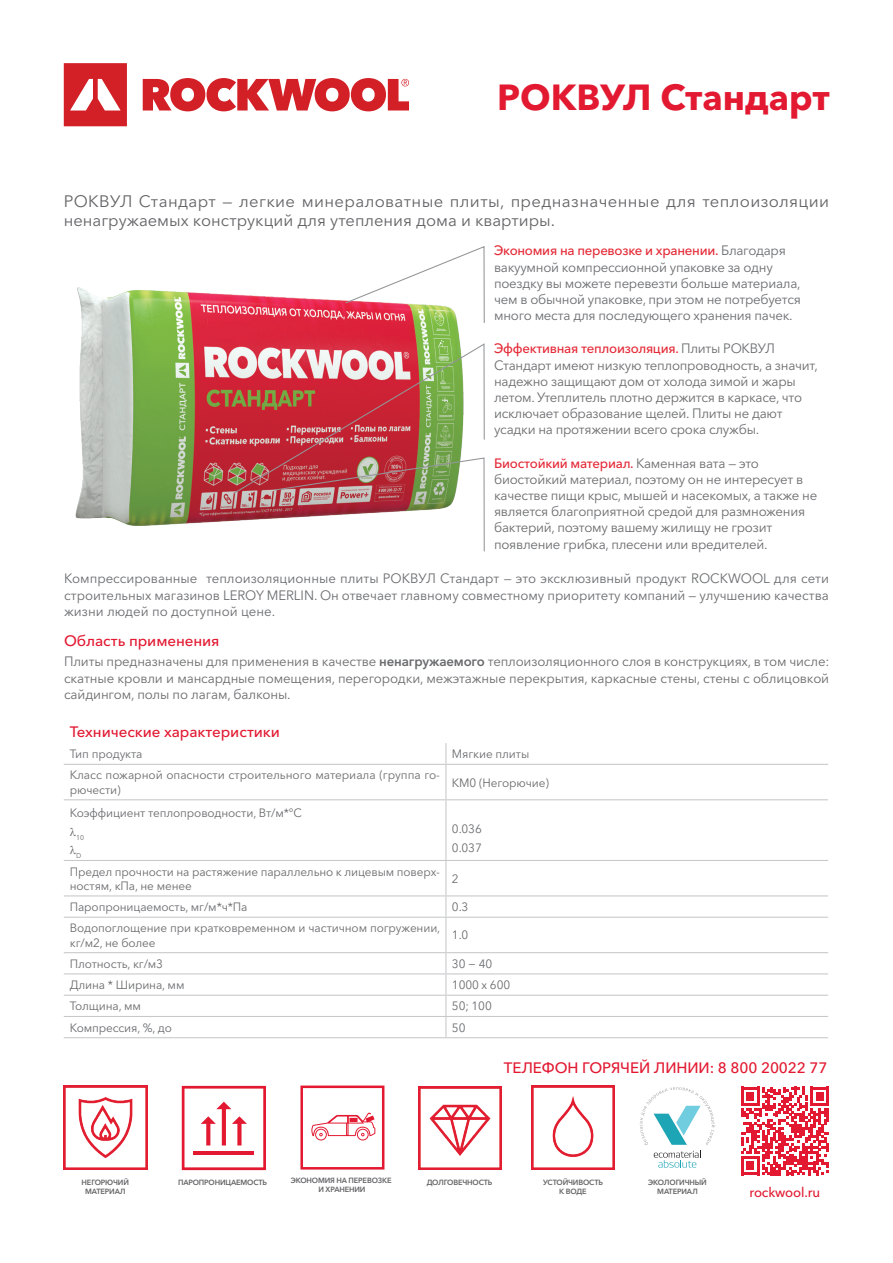
<style>
.page{position:relative;width:893px;height:1263px;background:#fff}
.page>*{position:absolute;margin:0;border:0;box-sizing:border-box;transform-origin:0 0}
.t1{font:700 36px "Avenir Next Cyr";color:#e21931}
.t2{font:16.5px/19.8px "Avenir Next Cyr";letter-spacing:.02em;color:#636366}
.t3{font:500 15px "Avenir Next Cyr";letter-spacing:-.005em;color:#e21931}
.t4{font:13.5px/16.2px "Avenir Next Cyr";letter-spacing:-.02em;color:#6a6b6e}
.t5{font:500 13.5px "Avenir Next Cyr";letter-spacing:-.01em;color:#e21931}
.t6{font:12px/14.4px "Avenir Next Cyr";letter-spacing:-.01em;color:#6a6b6e}
.t7{font:600 7.5px/9px "Avenir Next Cyr";letter-spacing:-.02em;color:#636366;text-align:center}
.t8{font:7.05px "Avenir Next Cyr";color:#6a6b6e}
.s1{font-weight:500;color:#e42a37}
.s2{font-weight:600}
</style>
<div class="page">
<svg style="left:64px;top:63px;width:63px;height:63px"></svg>
<svg style="left:143px;top:78px;width:266px;height:33px"></svg>
<svg style="left:741px;top:1087px;width:88px;height:88px"></svg>
<img style="left:63px;top:1085px;width:84px;height:84px">
<img style="left:531px;top:1085px;width:84px;height:84px">
<svg style="left:640px;top:1087px;width:75px;height:81px"></svg>
<img style="left:75px;top:287px;width:385px;height:239px">
<img style="left:418px;top:1086px;width:83px;height:83px">
<svg style="left:445px;top:743px;width:1px;height:21px"></svg>
<hr style="left:64px;top:764px;width:382px;height:1px;background:#c7c8ca">
<hr style="left:446px;top:764px;width:382px;height:1px;background:#c7c8ca">
<hr style="left:445px;top:765px;width:1px;height:34px;background:#c7c8ca">
<hr style="left:64px;top:799px;width:382px;height:1px;background:#c7c8ca">
<hr style="left:446px;top:799px;width:382px;height:1px;background:#c7c8ca">
<hr style="left:445px;top:800px;width:1px;height:60px;background:#c7c8ca">
<hr style="left:64px;top:860px;width:382px;height:1px;background:#c7c8ca">
<hr style="left:446px;top:860px;width:382px;height:1px;background:#c7c8ca">
<hr style="left:445px;top:861px;width:1px;height:34px;background:#c7c8ca">
<hr style="left:64px;top:895px;width:382px;height:1px;background:#c7c8ca">
<hr style="left:446px;top:895px;width:382px;height:1px;background:#c7c8ca">
<svg style="left:445px;top:896px;width:1px;height:21px"></svg>
<hr style="left:64px;top:917px;width:382px;height:1px;background:#c7c8ca">
<hr style="left:446px;top:917px;width:382px;height:1px;background:#c7c8ca">
<hr style="left:445px;top:918px;width:1px;height:34px;background:#c7c8ca">
<hr style="left:64px;top:952px;width:382px;height:1px;background:#c7c8ca">
<hr style="left:446px;top:952px;width:382px;height:1px;background:#c7c8ca">
<hr style="left:64px;top:973px;width:382px;height:1px;background:#c7c8ca">
<hr style="left:446px;top:973px;width:382px;height:1px;background:#c7c8ca">
<hr style="left:64px;top:995px;width:382px;height:1px;background:#c7c8ca">
<hr style="left:446px;top:995px;width:382px;height:1px;background:#c7c8ca">
<hr style="left:64px;top:1016px;width:382px;height:1px;background:#c7c8ca">
<hr style="left:446px;top:1016px;width:382px;height:1px;background:#c7c8ca">
<svg style="left:445px;top:953px;width:1px;height:84px"></svg>
<hr style="left:64px;top:1037px;width:382px;height:1px;background:#c7c8ca">
<hr style="left:446px;top:1037px;width:382px;height:1px;background:#c7c8ca">
<svg style="left:182px;top:1086px;width:84px;height:84px"></svg>
<svg style="left:344px;top:246px;width:141px;height:78px"></svg>
<svg style="left:232px;top:342px;width:253px;height:210px"></svg>
<svg style="left:300px;top:1085px;width:84px;height:84px"></svg>
<h1 class="t1" style="left:497px;top:75px;width:335px">РОКВУЛ Стандарт</h1>
<p class="t2" style="left:64px;top:191px;width:767px">РОКВУЛ Стандарт — легкие минераловатные плиты, предназначенные для теплоизоляции ненагружаемых конструкций для утепления дома и квартиры.</p>
<p class="t4" style="left:494px;top:243px;width:308px"><span class="s1">Экономия на перевозке и хранении.</span> Благодаря вакуумной компрессионной упаковке за одну поездку вы можете перевезти больше материала, чем в обычной упаковке, при этом не потребуется много места для последующего хранения пачек.</p>
<p class="t4" style="left:494px;top:341px;width:325px"><span class="s1">Эффективная теплоизоляция.</span> Плиты РОКВУЛ Стандарт имеют низкую теплопроводность, а значит, надежно защищают дом от холода зимой и жары летом. Утеплитель плотно держится в каркасе, что исключает образование щелей. Плиты не дают усадки на протяжении всего срока службы.</p>
<p class="t4" style="left:494px;top:455px;width:325px"><span class="s1">Биостойкий материал.</span> Каменная вата — это биостойкий материал, поэтому он не интересует в качестве пищи крыс, мышей и насекомых, а также не является благоприятной средой для размножения бактерий, поэтому вашему жилищу не грозит появление грибка, плесени или вредителей.</p>
<p class="t4" style="left:64px;top:571px;width:766px;text-align:justify">Компрессированные теплоизоляционные плиты РОКВУЛ Стандарт — это эксклюзивный продукт ROCKWOOL для сети строительных магазинов LEROY MERLIN. Он отвечает главному совместному приоритету компаний — улучшению качества жизни людей по доступной цене.</p>
<p class="t3" style="left:64px;top:632px;width:157px">Область применения</p>
<p class="t4" style="left:64px;top:654px;width:767px;text-align:justify">Плиты предназначены для применения в качестве <span class="s2">ненагружаемого</span> теплоизоляционного слоя в конструкциях, в том числе: скатные кровли и мансардные помещения, перегородки, межэтажные перекрытия, каркасные стены, стены с облицовкой сайдингом, полы по лагам, балконы.</p>
<p class="t3" style="left:70px;top:723px;width:212px">Технические характеристики</p>
<p class="t6" style="left:70px;top:747px;width:74px">Тип продукта</p>
<p class="t6" style="left:452px;top:747px;width:79px">Мягкие плиты</p>
<p class="t6" style="left:70px;top:768px;width:372px">Класс пожарной опасности строительного материала (группа го&shy;рючести)</p>
<p class="t6" style="left:452px;top:775px;width:98px">KM0 (Негорючие)</p>
<p class="t6" style="left:70px;top:806px;width:234px">Коэффициент теплопроводности, Вт/м*°С</p>
<p class="t8" style="left:76px;top:833px;width:9px">10</p>
<p class="t8" style="left:76px;top:852px;width:7px">D</p>
<p class="t6" style="left:452px;top:820px;width:31px;line-height:18.6px">0.036<br>0.037</p>
<p class="t6" style="left:70px;top:864px;width:372px">Предел прочности на растяжение параллельно к лицевым поверх&shy;ностям, кПа, не менее</p>
<p class="t6" style="left:452px;top:871px;width:8px">2</p>
<p class="t6" style="left:70px;top:900px;width:179px">Паропроницаемость, мг/м*ч*Па</p>
<p class="t6" style="left:452px;top:900px;width:18px">0.3</p>
<p class="t6" style="left:70px;top:921px;width:372px">Водопоглощение при кратковременном и частичном погружении, кг/м2, не более</p>
<p class="t6" style="left:452px;top:928px;width:18px">1.0</p>
<p class="t6" style="left:70px;top:956px;width:95px">Плотность, кг/м3</p>
<p class="t6" style="left:452px;top:956px;width:42px">30 − 40</p>
<p class="t6" style="left:70px;top:978px;width:116px">Длина * Ширина, мм</p>
<p class="t6" style="left:452px;top:978px;width:60px">1000 x 600</p>
<p class="t6" style="left:70px;top:999px;width:73px">Толщина, мм</p>
<p class="t6" style="left:452px;top:999px;width:41px">50; 100</p>
<p class="t6" style="left:70px;top:1020px;width:104px">Компрессия, %, до</p>
<p class="t6" style="left:452px;top:1020px;width:15px">50</p>
<p class="t7" style="left:82px;top:1177px;width:49px">НЕГОРЮЧИЙ<br>МАТЕРИАЛ</p>
<p class="t3" style="left:504px;top:1059px;width:325px">ТЕЛЕФОН ГОРЯЧЕЙ ЛИНИИ: 8 800 20022 77</p>
<p class="t7" style="left:178px;top:1177px;width:91px">ПАРОПРОНИЦАЕМОСТЬ</p>
<p class="t7" style="left:427px;top:1177px;width:67px">ДОЛГОВЕЧНОСТЬ</p>
<p class="t7" style="left:543px;top:1177px;width:61px">УСТОЙЧИВОСТЬ<br>К ВОДЕ</p>
<p class="t7" style="left:648px;top:1177px;width:60px">ЭКОЛОГИЧНЫЙ<br>МАТЕРИАЛ</p>
<p class="t5" style="left:750px;top:1184px;width:72px">rockwool.ru</p>
<p class="t7" style="left:291px;top:1176px;width:102px">ЭКОНОМИЯ НА ПЕРЕВОЗКЕ<br>И ХРАНЕНИИ</p>
</div>
